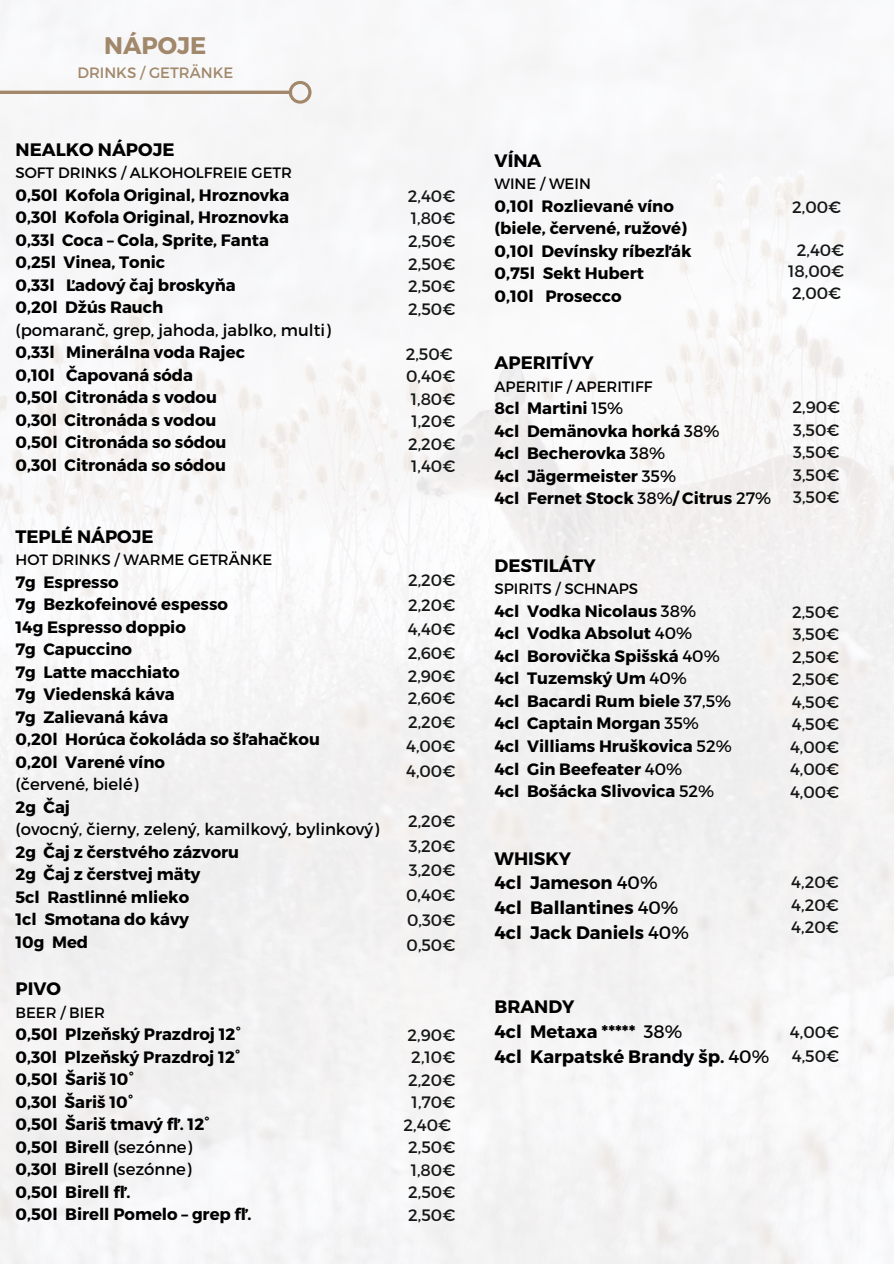
<style>
.page{position:relative;width:894px;height:1264px;background:#fff}
.page>*{position:absolute;margin:0;border:0;box-sizing:border-box;transform-origin:0 0}
.t1{font:700 24px "Montserrat";color:#a1886b}
.t2{font:700 18px/24.8px "Montserrat";color:#000}
.t3{font:700 16.5px/22.5px "Montserrat";color:#000}
.t4{font:16.5px/22.5px "Montserrat";color:#151616;text-align:justify}
.t5{font:15px "Montserrat";color:#000}
.t6{font:15px "Montserrat";color:#a1886b}
.s1{font-weight:400}
</style>
<div class="page">
<svg style="left:0;top:81px;width:311px;height:23px"></svg>
<h2 class="t1" style="left:104px;top:30px;width:104px">NÁPOJE</h2>
<h2 class="t6" style="left:77px;top:63px;width:157px">DRINKS / GETRÄNKE</h2>
<h1 class="t2" style="left:15px;top:136px;width:160px">NEALKO NÁPOJE</h1>
<h1 class="t5" style="left:15px;top:163px;width:278px">SOFT DRINKS / ALKOHOLFREIE GETR</h1>
<h1 class="t3" style="left:15px;top:182px;width:317px">0,50l Kofola Original, Hroznovka<br>0,30l Kofola Original, Hroznovka<br>0,33l Coca – Cola, Sprite, Fanta<br>0,25l Vinea, Tonic<br>0,33l Ľadový čaj broskyňa<br>0,20l Džús Rauch<br><span class="s1">(pomaranč, grep, jahoda, jablko, multi)<br></span>0,33l Minerálna voda Rajec<br>0,10l Čapovaná sóda<br>0,50l Citronáda s vodou<br>0,30l Citronáda s vodou<br>0,50l Citronáda so sódou<br>0,30l Citronáda so sódou</h1>
<p class="t2" style="left:15px;top:523px;width:139px">TEPLÉ NÁPOJE</p>
<p class="t5" style="left:15px;top:550px;width:258px">HOT DRINKS / WARME GETRÄNKE</p>
<p class="t3" style="left:15px;top:569px;width:365px">7g Espresso<br>7g Bezkofeinové espesso<br>14g Espresso doppio<br>7g Capuccino<br>7g Latte macchiato<br>7g Viedenská káva<br>7g Zalievaná káva<br>0,20l Horúca čokoláda so šľahačkou<br>0,20l Varené víno<br><span class="s1">(červené, bielé)<br></span>2g Čaj<br><span class="s1">(ovocný, čierny, zelený, kamilkový, bylinkový)<br></span>2g Čaj z čerstvého zázvoru<br>2g Čaj z čerstvej mäty<br>5cl Rastlinné mlieko<br>1cl Smotana do kávy<br>10g Med</p>
<p class="t2" style="left:15px;top:975px;width:47px">PIVO</p>
<p class="t5" style="left:15px;top:1002px;width:91px">BEER / BIER</p>
<p class="t3" style="left:15px;top:1022px;width:237px">0,50l Plzeňský Prazdroj 12˚<br>0,30l Plzeňský Prazdroj 12˚<br>0,50l Šariš 10˚<br>0,30l Šariš 10˚<br>0,50l Šariš tmavý fľ. 12˚<br>0,50l Birell <span class="s1">(sezónne)<br></span>0,30l Birell <span class="s1">(sezónne)<br></span>0,50l Birell fľ.<br>0,50l Birell Pomelo – grep fľ.</p>
<h1 class="t4" style="left:408px;top:184px;width:49px">2,40€ 1,80€ 2,50€ 2,50€ 2,50€ 2,50€</h1>
<h1 class="t4" style="left:405px;top:341px;width:51px;text-align:center">2,50€<br>0,40€<br>1,80€<br>1,20€<br>2,20€<br>1,40€</h1>
<p class="t4" style="left:406px;top:567px;width:51px;line-height:23.9px">2,20€ 2,20€ 4,40€ 2,60€ 2,90€ 2,60€ 2,20€ 4,00€ 4,00€</p>
<p class="t4" style="left:406px;top:807px;width:51px;line-height:24.8px">2,20€ 3,20€ 3,20€ 0,40€ 0,30€ 0,50€</p>
<p class="t4" style="left:407px;top:1022px;width:49px">2,90€ 2,10€ 2,20€ 1,70€</p>
<p class="t4" style="left:403px;top:1112px;width:53px">2,40€<br>2,50€</p>
<p class="t4" style="left:408px;top:1157px;width:49px">1,80€ 2,50€ 2,50€</p>
<p class="t2" style="left:494px;top:147px;width:48px">VÍNA</p>
<p class="t5" style="left:494px;top:174px;width:98px">WINE / WEIN</p>
<p class="t3" style="left:494px;top:194px;width:198px">0,10l Rozlievané víno (biele, červené, ružové)<br>0,10l Devínsky ríbezľák<br>0,75l Sekt Hubert<br>0,10l Prosecco</p>
<h1 class="t4" style="left:792px;top:195px;width:50px">2,00€</h1>
<h1 class="t4" style="left:788px;top:239px;width:58px;line-height:21.3px;text-align:center">2,40€<br>18,00€</h1>
<h1 class="t4" style="left:792px;top:281px;width:50px">2,00€</h1>
<h1 class="t2" style="left:494px;top:349px;width:101px">APERITÍVY</h1>
<h1 class="t5" style="left:494px;top:377px;width:159px">APERITIF / APERITIFF</h1>
<h1 class="t3" style="left:494px;top:396px;width:130px">8cl Martini <span class="s1">15%</span></h1>
<h1 class="t3" style="left:494px;top:419px;width:226px">4cl Demänovka horká <span class="s1">38%</span></h1>
<h1 class="t3" style="left:494px;top:441px;width:172px">4cl Becherovka <span class="s1">38%</span></h1>
<h1 class="t3" style="left:494px;top:464px;width:183px">4cl Jägermeister <span class="s1">35%</span></h1>
<h1 class="t3" style="left:494px;top:486px;width:278px">4cl Fernet Stock <span class="s1">38%</span>/ Citrus <span class="s1">27%</span></h1>
<p class="t2" style="left:494px;top:552px;width:103px">DESTILÁTY</p>
<p class="t5" style="left:494px;top:579px;width:145px">SPIRITS / SCHNAPS</p>
<p class="t3" style="left:494px;top:599px;width:238px">4cl Vodka Nicolaus <span class="s1">38%<br></span>4cl Vodka Absolut <span class="s1">40%<br></span>4cl Borovička Spišská <span class="s1">40%<br></span>4cl Tuzemský Um <span class="s1">40%<br></span>4cl Bacardi Rum biele <span class="s1">37,5%<br></span>4cl Captain Morgan <span class="s1">35%<br></span>4cl Villiams Hruškovica <span class="s1">52%<br></span>4cl Gin Beefeater <span class="s1">40%<br></span>4cl Bošácka Slivovica <span class="s1">52%</span></p>
<h1 class="t4" style="left:792px;top:395px;width:49px">2,90€ 3,50€ 3,50€ 3,50€ 3,50€</h1>
<h1 class="t4" style="left:789px;top:599px;width:51px">2,50€ 3,50€ 2,50€ 2,50€ 4,50€ 4,50€ 4,00€ 4,00€ 4,00€</h1>
<h1 class="t2" style="left:494px;top:844px;width:196px">WHISKY<br>4cl Jameson <span class="s1">40%<br></span>4cl Ballantines <span class="s1">40%<br></span>4cl Jack Daniels <span class="s1">40%</span></h1>
<h1 class="t4" style="left:791px;top:870px;width:49px">4,20€ 4,20€ 4,20€</h1>
<p class="t2" style="left:494px;top:993px;width:276px">BRANDY<br>4cl Metaxa ***** <span class="s1">38%<br></span>4cl Karpatské Brandy šp. <span class="s1">40%</span></p>
<h1 class="t4" style="left:789px;top:1019px;width:51px;line-height:23.7px">4,00€<br>4,50€</h1>
</div>
